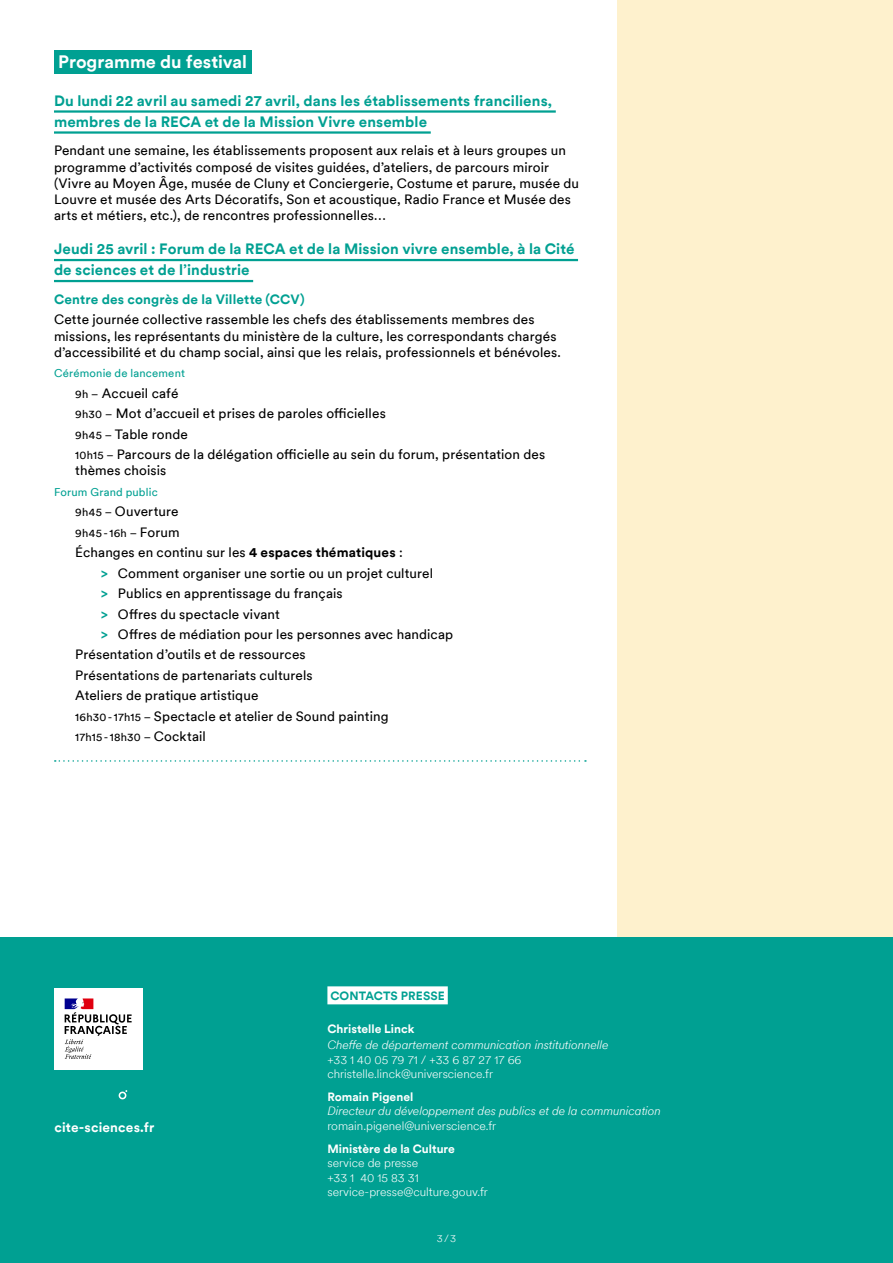
<style>
.page{position:relative;width:893px;height:1263px;background:#fff}
.page>*{position:absolute;margin:0;border:0;box-sizing:border-box;transform-origin:0 0}
.t1{font:700 18px "CSI Circular TT";color:#fff}
.t2{font:700 15px/21px "CSI Circular TT";letter-spacing:.005em;color:#00a092}
.t3{font:13.5px/16.2px "CSI Circular TT";letter-spacing:.01em;color:#000}
.t4{font:700 13.5px "CSI Circular TT";letter-spacing:.01em;color:#00a092}
.t5{font:700 13.5px "CSI Circular TT";letter-spacing:.01em;color:#fff}
.t6{font:300 12px/14.4px "CSI Circular TT";color:#fff}
.t7{font:italic 300 12px "CSI Circular TT";color:#fff}
.t8{font:700 12px "CSI Circular TT";color:#fff}
.t9{font:700 12px "CSI Circular TT";letter-spacing:.01em;color:#00a092}
.t10{font:11.25px "CSI Circular TT";letter-spacing:.015em;color:#00a092}
.t11{font:11.25px "CSI Circular TT";letter-spacing:.02em;color:#000}
.t12{font:300 10.5px "CSI Circular TT";color:#fff}
.s1{font-size:11.25px}
.s2{font-size:13.5px}
.s3{font-weight:700}
.s4{font-weight:700;color:#00a092}
</style>
<div class="page">
<div style="left:617px;top:0;width:276px;height:1006px;background:#fef1cd"></div>
<div style="left:0;top:938px;width:893px;height:325px;background:#00a092"></div>
<div style="left:327px;top:986px;width:121px;height:18px;background:#fff"></div>
<div style="left:54px;top:988px;width:88px;height:81px;background:#fff"></div>
<svg style="left:65px;top:998px;width:67px;height:61px"></svg>
<svg style="left:119px;top:1090px;width:8px;height:9px"></svg>
<div style="left:54px;top:50px;width:197px;height:23px;background:#00a092"></div>
<hr style="left:54px;top:110px;width:502px;height:3px;background:#00a092">
<hr style="left:54px;top:131px;width:377px;height:3px;background:#00a092">
<hr style="left:54px;top:259px;width:524px;height:2px;background:#00a092">
<hr style="left:54px;top:280px;width:199px;height:2px;background:#00a092">
<svg style="left:55px;top:760px;width:531px;height:2px"></svg>
<h1 class="t1" style="left:58px;top:49px;width:190px">Programme du festival</h1>
<p class="t2" style="left:54px;top:89px;width:500px">Du lundi 22 avril au samedi 27 avril, dans les établissements franciliens, membres de la RECA et de la Mission Vivre ensemble</p>
<p class="t3" style="left:54px;top:142px;width:527px">Pendant une semaine, les établissements proposent aux relais et à leurs groupes un programme d’activités composé de visites guidées, d’ateliers, de parcours miroir (Vivre au Moyen Âge, musée de Cluny et Conciergerie, Costume et parure, musée du Louvre et musée des Arts Décoratifs, Son et acoustique, Radio France et Musée des arts et métiers, etc.), de rencontres professionnelles…</p>
<p class="t2" style="left:54px;top:238px;width:522px">Jeudi 25 avril : Forum de la RECA et de la Mission vivre ensemble, à la Cité de sciences et de l’industrie</p>
<p class="t4" style="left:54px;top:290px;width:252px">Centre des congrès de la Villette (CCV)</p>
<p class="t3" style="left:54px;top:311px;width:508px">Cette journée collective rassemble les chefs des établissements membres des missions, les représentants du ministère de la culture, les correspondants chargés d’accessibilité et du champ social, ainsi que les relais, professionnels et bénévoles.</p>
<p class="t10" style="left:54px;top:366px;width:133px">Cérémonie de lancement</p>
<p class="t3" style="left:75px;top:382px;width:472px;line-height:20.4px"><span class="s1">9h –</span> Accueil café<br><span class="s1">9h30 –</span> Mot d’accueil et prises de paroles officielles<br><span class="s1">9h45 –</span> Table ronde<br><span class="s1">10h15 –</span> Parcours de la délégation officielle au sein du forum, présentation des</p>
<p class="t3" style="left:75px;top:462px;width:93px">thèmes choisis</p>
<p class="t10" style="left:54px;top:484px;width:105px">Forum Grand public</p>
<p class="t3" style="left:75px;top:503px;width:105px"><span class="s1">9h45 –</span> Ouverture</p>
<p class="t11" style="left:75px;top:525px;width:106px">9h45-16h – <span class="s2">Forum</span></p>
<p class="t3" style="left:75px;top:544px;width:329px">Échanges en continu sur les <span class="s3">4 espaces thématiques</span> :</p>
<p class="t3" style="left:101px;top:564px;width:334px"><span class="s4">&gt;</span> Comment organiser une sortie ou un projet culturel</p>
<p class="t3" style="left:101px;top:585px;width:243px"><span class="s4">&gt;</span> Publics en apprentissage du français</p>
<p class="t3" style="left:101px;top:605px;width:181px"><span class="s4">&gt;</span> Offres du spectacle vivant</p>
<p class="t3" style="left:101px;top:625px;width:354px"><span class="s4">&gt;</span> Offres de médiation pour les personnes avec handicap</p>
<p class="t3" style="left:75px;top:646px;width:232px">Présentation d’outils et de ressources</p>
<p class="t3" style="left:75px;top:666px;width:239px">Présentations de partenariats culturels</p>
<p class="t3" style="left:75px;top:687px;width:185px">Ateliers de pratique artistique</p>
<p class="t3" style="left:75px;top:707px;width:315px"><span class="s1">16h30- 17h15 –</span> Spectacle et atelier de Sound painting</p>
<p class="t11" style="left:75px;top:730px;width:132px">17h15-18h30 – <span class="s2">Cocktail</span></p>
<p class="t5" style="left:55px;top:1118px;width:101px">cite-sciences.fr</p>
<p class="t9" style="left:330px;top:987px;width:116px">CONTACTS PRESSE</p>
<p class="t8" style="left:327px;top:1020px;width:89px">Christelle Linck</p>
<p class="t7" style="left:327px;top:1037px;width:283px">Cheffe de département communication institutionnelle</p>
<p class="t6" style="left:327px;top:1052px;width:196px">+33 1 40 05 79 71 / +33 6 87 27 17 66 christelle.linck@universcience.fr</p>
<p class="t8" style="left:327px;top:1088px;width:87px">Romain Pigenel</p>
<p class="t7" style="left:327px;top:1103px;width:335px">Directeur du développement des publics et de la communication</p>
<p class="t6" style="left:327px;top:1118px;width:170px">romain.pigenel@universcience.fr</p>
<p class="t8" style="left:327px;top:1140px;width:129px">Ministère de la Culture</p>
<p class="t6" style="left:327px;top:1155px;width:162px">service de presse<br>+33 1 40 15 83 31 service-presse@culture.gouv.fr</p>
<p class="t12" style="left:437px;top:1231px;width:21px">3/3</p>
</div>
